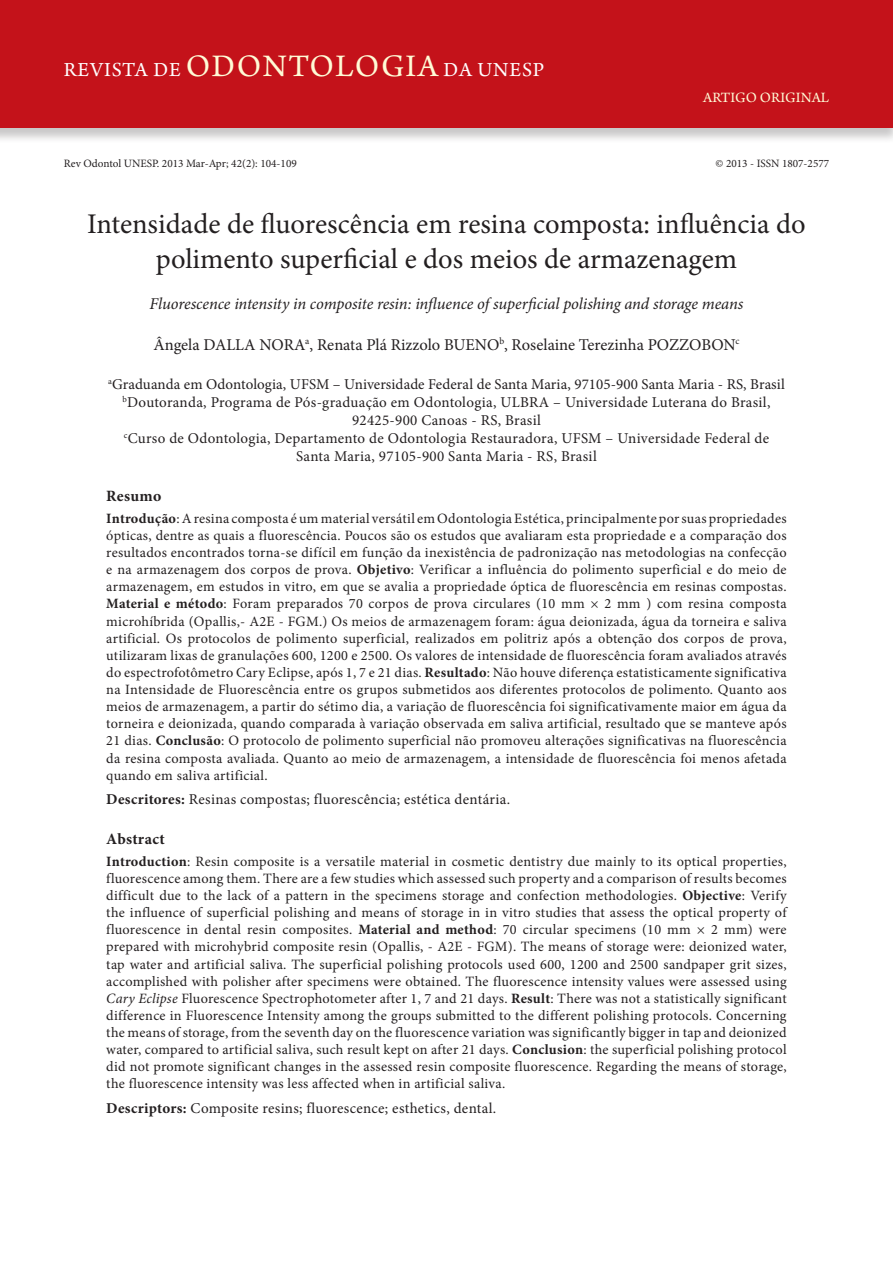
<style>
.page{position:relative;width:893px;height:1263px;background:#fff}
.page>*{position:absolute;margin:0;border:0;box-sizing:border-box;transform-origin:0 0}
.Título_1º_Idioma{font:28.5px/34.2px "Minion Pro";color:#231f20;text-align:center}
.t1{font:21px "Arno Pro";letter-spacing:.04em;color:#fff}
.Título_2º_Idioma{font:italic 16.5px "Minion Pro";letter-spacing:-.01em;color:#231f20}
.Autores{font:16.5px "Minion Pro";color:#231f20}
.Título_-_abstract{font:700 15.75px "Minion Pro";letter-spacing:.02em;color:#231f20}
.Título_-_resumo{font:700 15.75px "Minion Pro";letter-spacing:.02em;color:#231f20}
.Endereço{font:15px/18px "Minion Pro";letter-spacing:.015em;color:#231f20;text-align:center}
.Palavras-chave{font:15px "Minion Pro";letter-spacing:.02em;color:#231f20}
.Keywords{font:15px "Minion Pro";letter-spacing:.02em;color:#231f20}
.t2{font:15px "Arno Pro";color:#fffbd6}
.Resumo{font:14.25px/17.1px "Minion Pro";letter-spacing:.02em;color:#231f20;text-align:justify}
.Abstract{font:14.25px/17.1px "Minion Pro";letter-spacing:.02em;color:#231f20;text-align:justify}
.Cabeçalho_A{font:11.25px "Minion Pro";color:#231f20}
.s1{font-size:33px;color:#fffbd6}
.s2{font-weight:700}
.s3{font-style:italic}
</style>
<div class="page">
<div style="left:0;top:0;width:893px;height:144px;background:#231f20;opacity:.25"></div>
<div style="left:0;top:0;width:893px;height:128px;background:#c4121a"></div>
<h2 class="t1" style="left:64px;top:58px;width:482px">REVISTA DE <span class="s1">ODONTOLOGIA</span> DA UNESP</h2>
<p class="t2" style="left:703px;top:89px;width:128px">ARTIGO ORIGINAL</p>
<p class="Cabeçalho_A" style="left:64px;top:156px;width:235px">Rev Odontol UNESP. 2013 Mar-Apr; 42(2): 104-109</p>
<p class="Cabeçalho_A" style="left:715px;top:156px;width:115px">© 2013 - ISSN 1807-2577</p>
<p class="Título_1º_Idioma" style="left:87px;top:207px;width:720px">Intensidade de fluorescência em resina composta: influência do polimento superficial e dos meios de armazenagem</p>
<p class="Título_2º_Idioma" style="left:150px;top:292px;width:595px">Fluorescence intensity in composite resin: influence of superficial polishing and storage means</p>
<p class="Autores" style="left:153px;top:333px;width:588px">Ângela DALLA NORA<sup>a</sup>, Renata Plá Rizzolo BUENO<sup>b</sup>, Roselaine Terezinha POZZOBON<sup>c</sup></p>
<p class="Endereço" style="left:108px;top:375px;width:678px"><sup>a</sup>Graduanda em Odontologia, UFSM – Universidade Federal de Santa Maria, 97105-900 Santa Maria - RS, Brasil <sup>b</sup>Doutoranda, Programa de Pós-graduação em Odontologia, ULBRA – Universidade Luterana do Brasil, 92425-900 Canoas - RS, Brasil<br><sup>c</sup>Curso de Odontologia, Departamento de Odontologia Restauradora, UFSM – Universidade Federal de Santa Maria, 97105-900 Santa Maria - RS, Brasil</p>
<p class="Título_-_resumo" style="left:106px;top:485px;width:56px">Resumo</p>
<p class="Resumo" style="left:106px;top:510px;width:682px"><span class="s2">Introdução</span>: A resina composta é um material versátil em Odontologia Estética, principalmente por suas propriedades ópticas, dentre as quais a fluorescência. Poucos são os estudos que avaliaram esta propriedade e a comparação dos resultados encontrados torna-se difícil em função da inexistência de padronização nas metodologias na confecção e na armazenagem dos corpos de prova. <span class="s2">Objetivo</span>: Verificar a influência do polimento superficial e do meio de armazenagem, em estudos in vitro, em que se avalia a propriedade óptica de fluorescência em resinas compostas.<br><span class="s2">Material e método</span>: Foram preparados 70 corpos de prova circulares (10 mm × 2 mm ) com resina composta microhíbrida (Opallis,- A2E - FGM.) Os meios de armazenagem foram: água deionizada, água da torneira e saliva artificial. Os protocolos de polimento superficial, realizados em politriz após a obtenção dos corpos de prova, utilizaram lixas de granulações 600, 1200 e 2500. Os valores de intensidade de fluorescência foram avaliados através do espectrofotômetro Cary Eclipse, após 1, 7 e 21 dias. <span class="s2">Resultado</span>: Não houve diferença estatisticamente significativa na Intensidade de Fluorescência entre os grupos submetidos aos diferentes protocolos de polimento. Quanto aos meios de armazenagem, a partir do sétimo dia, a variação de fluorescência foi significativamente maior em água da torneira e deionizada, quando comparada à variação observada em saliva artificial, resultado que se manteve após 21 dias. <span class="s2">Conclusão</span>: O protocolo de polimento superficial não promoveu alterações significativas na fluorescência da resina composta avaliada. Quanto ao meio de armazenagem, a intensidade de fluorescência foi menos afetada quando em saliva artificial.</p>
<p class="Palavras-chave" style="left:106px;top:789px;width:405px"><span class="s2">Descritores:</span> Resinas compostas; fluorescência; estética dentária.</p>
<p class="Título_-_abstract" style="left:106px;top:828px;width:60px">Abstract</p>
<p class="Abstract" style="left:106px;top:853px;width:682px"><span class="s2">Introduction</span>: Resin composite is a versatile material in cosmetic dentistry due mainly to its optical properties, fluorescence among them. There are a few studies which assessed such property and a comparison of results becomes difficult due to the lack of a pattern in the specimens storage and confection methodologies. <span class="s2">Objective</span>: Verify the influence of superficial polishing and means of storage in in vitro studies that assess the optical property of fluorescence in dental resin composites. <span class="s2">Material and method</span>: 70 circular specimens (10 mm × 2 mm) were prepared with microhybrid composite resin (Opallis, - A2E - FGM). The means of storage were: deionized water, tap water and artificial saliva. The superficial polishing protocols used 600, 1200 and 2500 sandpaper grit sizes, accomplished with polisher after specimens were obtained. The fluorescence intensity values were assessed using <span class="s3">Cary Eclipse</span> Fluorescence Spectrophotometer after 1, 7 and 21 days. <span class="s2">Result</span>: There was not a statistically significant difference in Fluorescence Intensity among the groups submitted to the different polishing protocols. Concerning the means of storage, from the seventh day on the fluorescence variation was significantly bigger in tap and deionized water, compared to artificial saliva, such result kept on after 21 days. <span class="s2">Conclusion</span>: the superficial polishing protocol did not promote significant changes in the assessed resin composite fluorescence. Regarding the means of storage, the fluorescence intensity was less affected when in artificial saliva.</p>
<p class="Keywords" style="left:106px;top:1098px;width:391px"><span class="s2">Descriptors:</span> Composite resins; fluorescence; esthetics, dental.</p>
</div>
